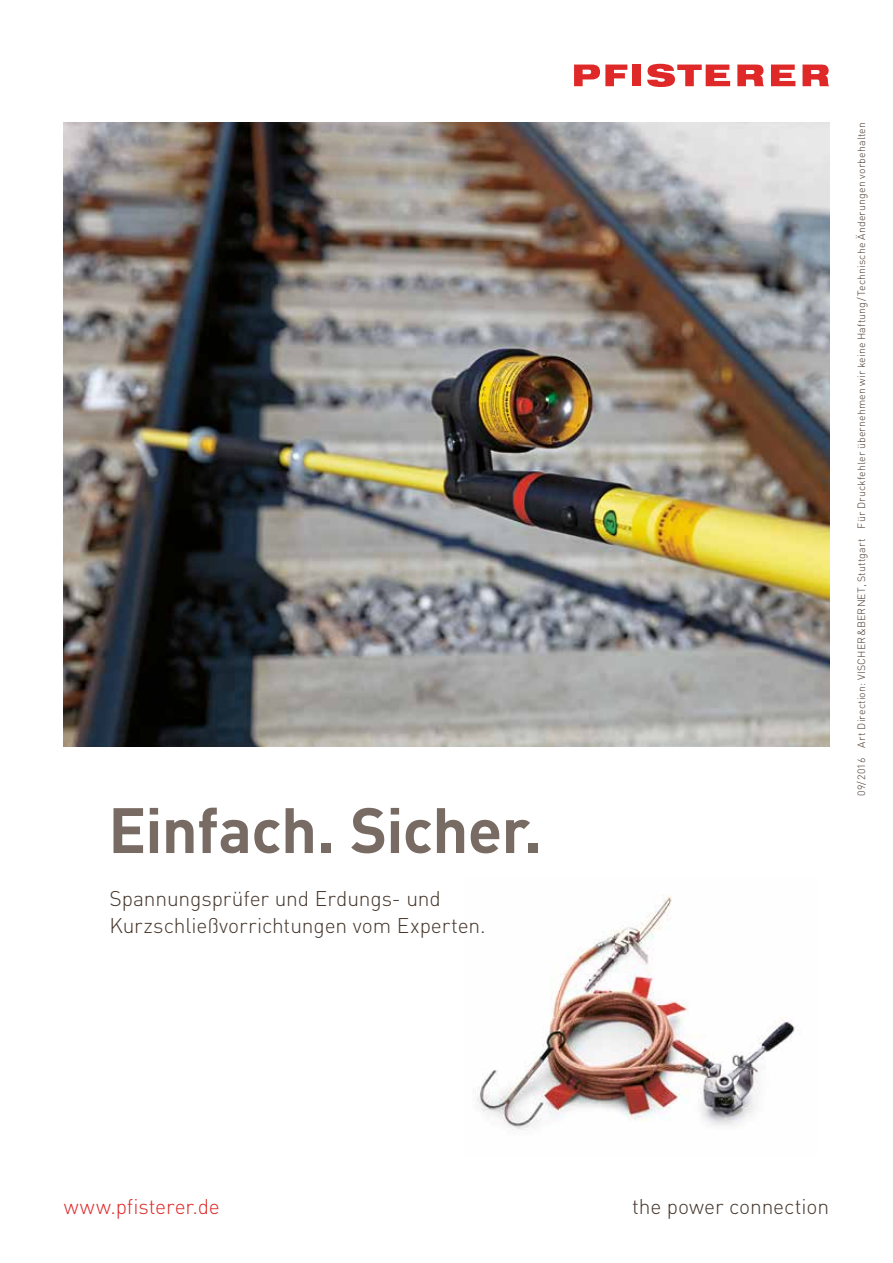
<style>
.page{position:relative;width:893px;height:1263px;background:#fff}
.page>*{position:absolute;margin:0;border:0;box-sizing:border-box;transform-origin:0 0}
.t1{font:700 63px "DIN Pro";letter-spacing:-.01em;color:#786b64}
.t2{font:300 21px/27px "DIN Pro";letter-spacing:-.005em;color:#44362c}
.t3{font:300 21px "DIN Pro";letter-spacing:-.005em;color:#df2928}
.t4{font:300 10.5px "DIN Pro";letter-spacing:.015em;color:#44362c}
</style>
<div class="page">
<img style="left:64px;top:122px;width:765px;height:624px">
<svg style="left:574px;top:65px;width:53px;height:21px"></svg>
<div style="left:632px;top:65px;width:9px;height:21px;background:#df2928"></div>
<svg style="left:647px;top:64px;width:83px;height:23px"></svg>
<svg style="left:737px;top:65px;width:27px;height:21px"></svg>
<svg style="left:771px;top:65px;width:24px;height:21px"></svg>
<svg style="left:802px;top:65px;width:27px;height:21px"></svg>
<img style="left:475px;top:895px;width:320px;height:235px">
<h1 class="t1" style="left:108px;top:778px;width:435px">Einfach. Sicher.</h1>
<h2 class="t2" style="left:109px;top:883px;width:378px">Spannungsprüfer und Erdungs- und<br>Kurzschließvorrichtungen vom Experten.</h2>
<p class="t4" style="left:853px;top:795px;width:675px;rotate:-90deg">09/2016 Art Direction: VISCHER&amp;BERNET, Stuttgart Für Druckfehler übernehmen wir keine Haftung/Technische Änderungen vorbehalten</p>
<h2 class="t3" style="left:64px;top:1191px;width:158px">www.pfisterer.de</h2>
<h2 class="t2" style="left:632px;top:1191px;width:199px">the power connection</h2>
</div>
